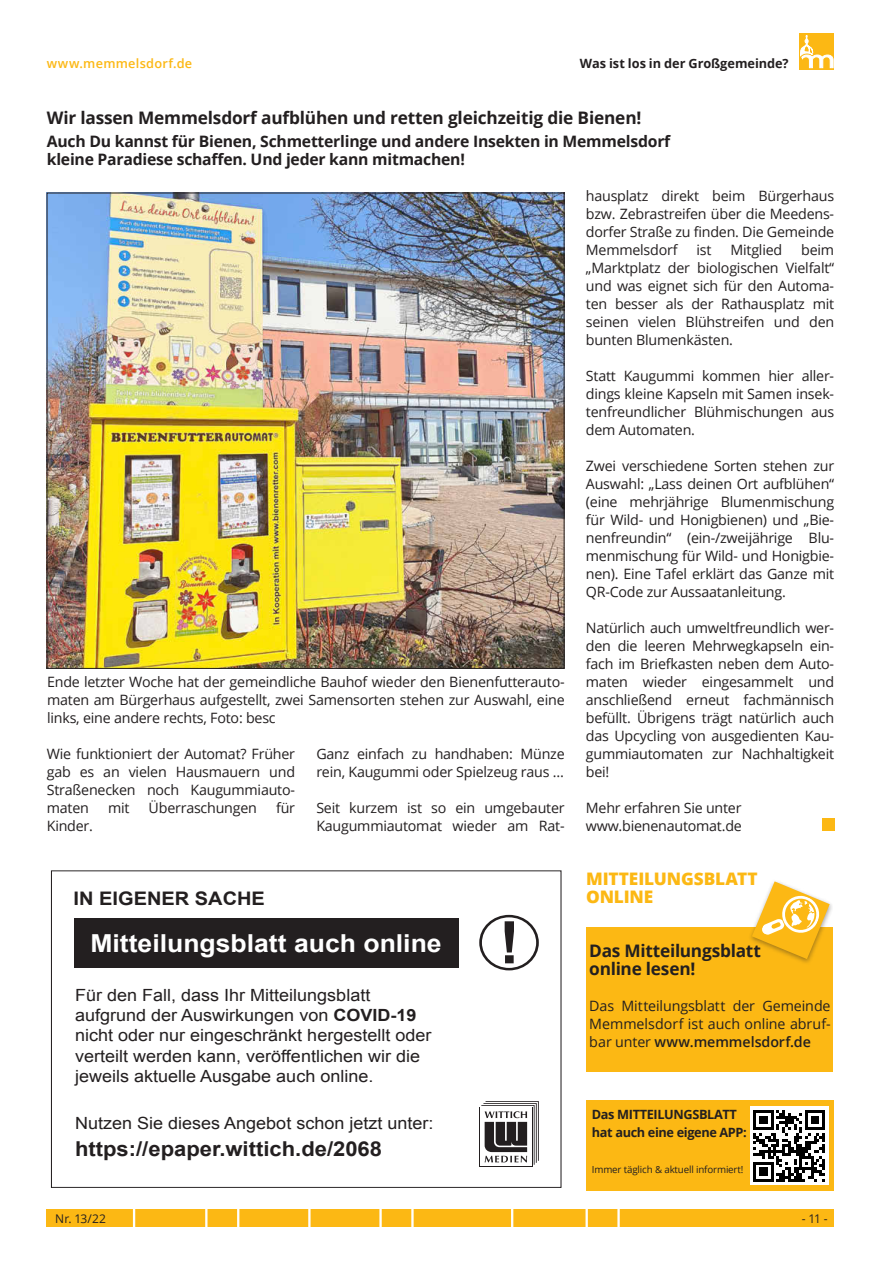
<style>
.page{position:relative;width:881px;height:1263px;background:#fff}
.page>*{position:absolute;margin:0;border:0;box-sizing:border-box;transform-origin:0 0}
.t1{font:700 24.75px "Scdtnb Arial";color:#fff;scale:1.07 1}
.t2{font:700 20.55px "Scdtnb Arial";color:#231f20;scale:1.07 1}
.t3{font:700 18.6px "Scdtnb Arial";color:#231f20;scale:1.07 1}
.t4{font:700 17.25px/18px "Open Sans";letter-spacing:-.01em;color:#231f20}
.t5{font:800 17.25px/18px "Open Sans";letter-spacing:-.01em;color:#fcb814}
.t6{font:16.8px/20.1px "Dbwbdh Arial";color:#231f20;scale:1.07 1}
.t7{font:700 15.75px/17.2px "Open Sans";letter-spacing:-.015em;color:#231f20}
.t8{font:14.25px/18px "Open Sans";letter-spacing:-.015em;color:#231f20;text-align:justify}
.t9{font:700 12.75px/18px "Open Sans";letter-spacing:-.03em;color:#231f20}
.t10{font:700 12.75px "Open Sans";color:#231f20}
.t11{font:600 12.75px "Open Sans";letter-spacing:.02em;color:#fcb814}
.t12{font:12px "Open Sans";letter-spacing:-.03em;color:#231f20}
.t13{font:9.75px "Open Sans";letter-spacing:-.015em;color:#231f20}
.s1{font-family:"Scdtnb Arial";font-weight:700}
.s2{font-weight:600}
</style>
<div class="page">
<svg style="left:799px;top:34px;width:34px;height:36px"></svg>
<svg style="left:799px;top:35px;width:34px;height:33px"></svg>
<div style="left:47px;top:1210px;width:786px;height:17px;background:#fcb814"></div>
<svg style="left:133px;top:1210px;width:2px;height:17px"></svg>
<svg style="left:205px;top:1210px;width:2px;height:17px"></svg>
<svg style="left:237px;top:1210px;width:2px;height:17px"></svg>
<svg style="left:308px;top:1210px;width:2px;height:17px"></svg>
<svg style="left:379px;top:1210px;width:2px;height:17px"></svg>
<svg style="left:411px;top:1210px;width:2px;height:17px"></svg>
<svg style="left:511px;top:1210px;width:2px;height:17px"></svg>
<svg style="left:585px;top:1210px;width:2px;height:17px"></svg>
<svg style="left:617px;top:1210px;width:2px;height:17px"></svg>
<div style="left:821px;top:818px;width:12px;height:13px;background:#fcb814"></div>
<img style="left:49px;top:195px;width:513px;height:472px">
<svg style="left:504px;top:921px;width:10px;height:42px"></svg>
<div style="left:479px;top:915px;width:59px;height:55px;border:3px solid #231f20;border-radius:50%"></div>
<div style="left:51px;top:870px;width:510px;height:318px;border:1px solid #231f20"></div>
<div style="left:479px;top:1107px;width:53px;height:60px;background:#231f20"></div>
<div style="left:480px;top:1108px;width:51px;height:58px;background:#fff"></div>
<svg style="left:481px;top:1101px;width:57px;height:64px"></svg>
<div style="left:74px;top:918px;width:384px;height:49px;background:#231f20"></div>
<div style="left:585px;top:927px;width:247px;height:144px;background:#fcb814"></div>
<div style="left:748px;top:879px;width:84px;height:86px;background:#231f20;opacity:.41"></div>
<svg style="left:751px;top:881px;width:78px;height:78px"></svg>
<div style="left:586px;top:1101px;width:247px;height:90px;background:#fcb814"></div>
<div style="left:750px;top:1107px;width:78px;height:78px;background:#fff"></div>
<svg style="left:753px;top:1110px;width:71px;height:72px"></svg>
<p class="t10" style="left:579px;top:54px;width:210px">Was ist los in der Großgemeinde?</p>
<p class="t4" style="left:47px;top:108px;width:596px">Wir lassen Memmelsdorf aufblühen und retten gleichzeitig die Bienen!</p>
<p class="t7" style="left:47px;top:133px;width:624px">Auch Du kannst für Bienen, Schmetterlinge und andere Insekten in Memmelsdorf kleine Paradiese schaffen. Und jeder kann mitmachen!</p>
<p class="t11" style="left:47px;top:55px;width:147px">www.memmelsdorf.de</p>
<p class="t8" style="left:47px;top:672px;width:519px">Ende letzter Woche hat der gemeindliche Bauhof wieder den Bienenfutterauto&shy;maten am Bürgerhaus aufgestellt, zwei Samensorten stehen zur Auswahl, eine links, eine andere rechts, Foto: besc</p>
<p class="t8" style="left:47px;top:744px;width:250px">Wie funktioniert der Automat? Früher gab es an vielen Hausmauern und Straßenecken noch Kaugummiauto&shy;maten</p>
<p class="t8" style="left:108px;top:798px;width:23px">mit</p>
<p class="t8" style="left:148px;top:798px;width:110px">Überraschungen</p>
<p class="t8" style="left:276px;top:798px;width:20px">für</p>
<p class="t8" style="left:47px;top:816px;width:48px">Kinder.</p>
<p class="t8" style="left:316px;top:744px;width:250px">Ganz einfach zu handhaben: Münze rein, Kaugummi oder Spielzeug raus …</p>
<p class="t8" style="left:316px;top:798px;width:250px">Seit kurzem ist so ein umgebauter<br>Kaugummiautomat wieder am Rat-</p>
<h3 class="t3" style="left:74px;top:886px;width:180px">IN EIGENER SACHE</h3>
<h1 class="t1" style="left:90px;top:926px;width:330px">Mitteilungsblatt auch online</h1>
<p class="t6" style="left:75px;top:985px;width:334px">Für den Fall, dass Ihr Mitteilungsblatt aufgrund der Auswirkungen von <span class="s1">COVID-19 </span>nicht oder nur eingeschränkt hergestellt oder verteilt werden kann, veröffentlichen wir die jeweils aktuelle Ausgabe auch online.</p>
<p class="t6" style="left:75px;top:1113px;width:336px">Nutzen Sie dieses Angebot schon jetzt unter:</p>
<h2 class="t2" style="left:75px;top:1135px;width:288px">https://epaper.wittich.de/2068</h2>
<p class="t8" style="left:585px;top:186px;width:250px">hausplatz direkt beim Bürgerhaus bzw. Zebrastreifen über die Meedens&shy;dorfer Straße zu finden. Die Gemeinde Memmelsdorf</p>
<p class="t8" style="left:585px;top:240px;width:250px;text-indent:215px">beim „Marktplatz der biologischen Vielfalt“ und was eignet sich für den Automa&shy;ten besser als der Rathausplatz mit seinen vielen Blühstreifen und den bunten Blumenkästen.</p>
<p class="t8" style="left:585px;top:366px;width:250px">Statt Kaugummi kommen hier aller&shy;dings kleine Kapseln mit Samen insek&shy;tenfreundlicher Blühmischungen aus dem Automaten.</p>
<p class="t8" style="left:585px;top:456px;width:250px">Zwei verschiedene Sorten stehen zur Auswahl: „Lass deinen Ort aufblühen“ (eine mehrjährige Blumenmischung für Wild- und Honigbienen) und „Bie&shy;nenfreundin“ (ein-/zweijährige Blu&shy;menmischung für Wild- und Honigbie&shy;nen). Eine Tafel erklärt das Ganze mit QR-Code zur Aussaatanleitung.</p>
<p class="t8" style="left:585px;top:618px;width:250px">Natürlich auch umweltfreundlich wer&shy;den die leeren Mehrwegkapseln ein&shy;fach im Briefkasten neben dem Auto&shy;maten wieder eingesammelt und anschließend erneut fachmännisch befüllt. Übrigens trägt natürlich auch das Upcycling von ausgedienten Kau&shy;gummiautomaten zur Nachhaltigkeit bei!</p>
<p class="t8" style="left:585px;top:798px;width:157px">Mehr erfahren Sie unter www.bienenautomat.de</p>
<p class="t8" style="left:696px;top:240px;width:17px">ist</p>
<p class="t8" style="left:730px;top:240px;width:53px">Mitglied</p>
<p class="t5" style="left:586px;top:868px;width:173px">MITTEILUNGSBLATT<br>ONLINE</p>
<p class="t4" style="left:589px;top:941px;width:173px">Das Mitteilungsblatt online lesen!</p>
<p class="t8" style="left:589px;top:996px;width:243px">Das Mitteilungsblatt der Gemeinde Memmelsdorf ist auch online abruf&shy;bar unter <span class="s2">www.memmelsdorf.de</span></p>
<p class="t9" style="left:591px;top:1105px;width:156px">Das MITTEILUNGSBLATT hat auch eine eigene APP:</p>
<p class="t13" style="left:591px;top:1162px;width:153px">Immer täglich &amp; aktuell informiert!</p>
<p class="t12" style="left:55px;top:1211px;width:52px">Nr. 13/22</p>
<p class="t12" style="left:801px;top:1211px;width:27px">- 11 -</p>
</div>
